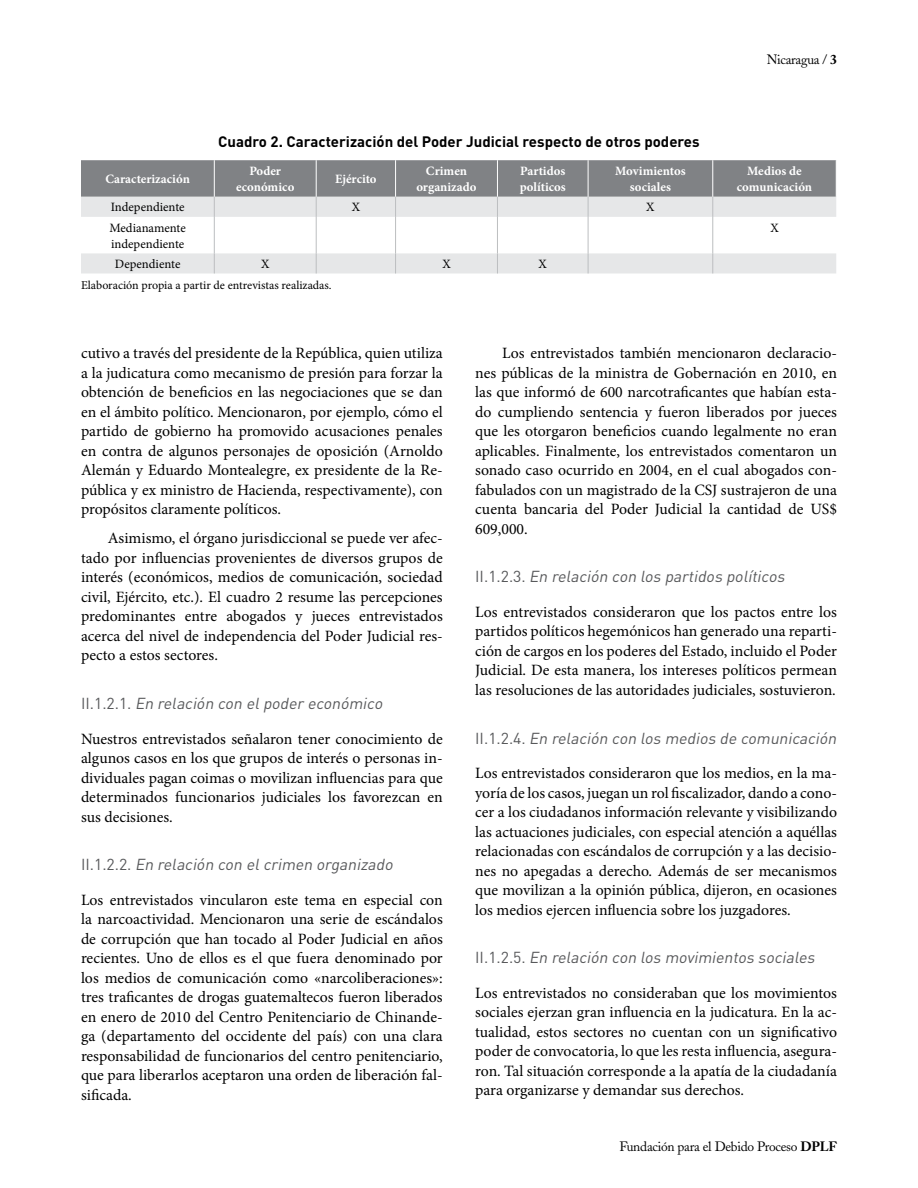
<style>
.page{position:relative;width:918px;height:1188px;background:#fff}
.page>*{position:absolute;margin:0;border:0;box-sizing:border-box;transform-origin:0 0}
.t1{font:15.75px/19.5px "Minion Pro";color:#000;text-align:justify}
.t2{font:italic 15.75px "DIN";color:#58595b}
.t3{font:700 15px "DIN";color:#000}
.t4{font:13.5px "Adobe Caslon";letter-spacing:-.02em;color:#000}
.t5{font:700 12.75px/16.5px "Minion Pro";color:#fff;text-align:center}
.t6{font:12.75px/16.5px "Minion Pro";color:#000}
.t7{font:12px "Minion Pro";color:#000}
.s1{font-weight:700}
.s2{font-style:normal}
</style>
<div class="page">
<svg style="left:81px;top:217px;width:755px;height:56px"></svg>
<svg style="left:81px;top:160px;width:755px;height:57px;background:#a5a7a9"></svg>
<hr style="left:214px;top:217px;width:1px;height:36px;background:#bcbec0">
<hr style="left:316px;top:217px;width:1px;height:36px;background:#bcbec0">
<hr style="left:395px;top:217px;width:1px;height:36px;background:#bcbec0">
<hr style="left:497px;top:217px;width:1px;height:36px;background:#bcbec0">
<hr style="left:588px;top:217px;width:1px;height:36px;background:#bcbec0">
<hr style="left:713px;top:217px;width:1px;height:36px;background:#bcbec0">
<svg style="left:214px;top:253px;width:1px;height:20px"></svg>
<svg style="left:316px;top:253px;width:1px;height:20px"></svg>
<svg style="left:395px;top:253px;width:1px;height:20px"></svg>
<svg style="left:497px;top:253px;width:1px;height:20px"></svg>
<svg style="left:588px;top:253px;width:1px;height:20px"></svg>
<svg style="left:713px;top:253px;width:1px;height:20px"></svg>
<p class="t3" style="left:218px;top:132px;width:483px">Cuadro 2. Caracterización del Poder Judicial respecto de otros poderes</p>
<p class="t4" style="left:767px;top:52px;width:72px">Nicaragua / <span class="s1">3</span></p>
<p class="t5" style="left:105px;top:171px;width:86px">Caracterización</p>
<p class="t5" style="left:236px;top:162px;width:60px">Poder económico</p>
<p class="t5" style="left:335px;top:171px;width:43px">Ejército</p>
<p class="t5" style="left:416px;top:162px;width:62px">Crimen organizado</p>
<p class="t5" style="left:520px;top:162px;width:48px;text-align:left">Partidos políticos</p>
<p class="t5" style="left:615px;top:162px;width:72px">Movimientos sociales</p>
<p class="t5" style="left:737px;top:162px;width:77px">Medios de comunicación</p>
<p class="t6" style="left:111px;top:199px;width:75px">Independiente</p>
<p class="t6" style="left:352px;top:199px;width:10px">X</p>
<p class="t6" style="left:646px;top:199px;width:10px">X</p>
<p class="t6" style="left:109px;top:219px;width:78px">Medianamente independiente</p>
<p class="t6" style="left:770px;top:219px;width:10px">X</p>
<p class="t6" style="left:115px;top:256px;width:67px">Dependiente</p>
<p class="t6" style="left:261px;top:256px;width:10px">X</p>
<p class="t6" style="left:442px;top:256px;width:10px">X</p>
<p class="t6" style="left:539px;top:256px;width:10px">X</p>
<p class="t7" style="left:81px;top:277px;width:252px">Elaboración propia a partir de entrevistas realizadas.</p>
<p class="t1" style="left:81px;top:343px;width:363px">cutivo a través del presidente de la República, quien utiliza a la judicatura como mecanismo de presión para forzar la obtención de beneficios en las negociaciones que se dan en el ámbito político. Mencionaron, por ejemplo, cómo el partido de gobierno ha promovido acusaciones penales en contra de algunos personajes de oposición (Arnoldo Alemán y Eduardo Montealegre, ex presidente de la Re&shy;pública y ex ministro de Hacienda, respectivamente), con propósitos claramente políticos.</p>
<p class="t1" style="left:81px;top:529px;width:363px;text-indent:27px">Asimismo, el órgano jurisdiccional se puede ver afec&shy;tado por influencias provenientes de diversos grupos de interés (económicos, medios de comunicación, sociedad civil, Ejército, etc.). El cuadro 2 resume las percepciones predominantes entre abogados y jueces entrevistados acerca del nivel de independencia del Poder Judicial res&shy;pecto a estos sectores.</p>
<p class="t2" style="left:81px;top:694px;width:306px"><span class="s2">I I . 1 . 2 . 1 .</span> En relación con elpoder económico</p>
<p class="t1" style="left:81px;top:729px;width:363px">Nuestros entrevistados señalaron tener conocimiento de algunos casos en los que grupos de interés o personas in&shy;dividuales pagan coimas o movilizan influencias para que determinados funcionarios judiciales los favorezcan en sus decisiones.</p>
<p class="t2" style="left:81px;top:855px;width:317px"><span class="s2">I I . 1 . 2 . 2 .</span> En relación con elcrimen organizado</p>
<p class="t1" style="left:81px;top:890px;width:363px">Los entrevistados vincularon este tema en especial con la narcoactividad. Mencionaron una serie de escándalos de corrupción que han tocado al Poder Judicial en años recientes. Uno de ellos es el que fuera denominado por los medios de comunicación como «narcoliberaciones»: tres traficantes de drogas guatemaltecos fueron liberados en enero de 2010 del Centro Penitenciario de Chinande&shy;ga (departamento del occidente del país) con una clara responsabilidad de funcionarios del centro penitenciario, que para liberarlos aceptaron una orden de liberación fal&shy;sificada.</p>
<p class="t1" style="left:475px;top:343px;width:363px;text-indent:27px">Los entrevistados también mencionaron declaracio&shy;nes públicas de la ministra de Gobernación en 2010, en las que informó de 600 narcotraficantes que habían esta&shy;do cumpliendo sentencia y fueron liberados por jueces que les otorgaron beneficios cuando legalmente no eran aplicables. Finalmente, los entrevistados comentaron un sonado caso ocurrido en 2004, en el cual abogados con&shy;fabulados con un magistrado de la CSJ sustrajeron de una cuenta bancaria del Poder Judicial la cantidad de US$ 609,000.</p>
<p class="t2" style="left:475px;top:567px;width:314px"><span class="s2">I I . 1 . 2 . 3 .</span> En relación con los partidos políticos</p>
<p class="t1" style="left:475px;top:602px;width:363px">Los entrevistados consideraron que los pactos entre los partidos políticos hegemónicos han generado una reparti&shy;ción de cargos en los poderes del Estado, incluido el Poder Judicial. De esta manera, los intereses políticos permean las resoluciones de las autoridades judiciales, sostuvieron.</p>
<p class="t2" style="left:475px;top:728px;width:366px"><span class="s2">I I . 1 . 2 . 4 .</span> En relación con los medios de comunicación</p>
<p class="t1" style="left:475px;top:763px;width:363px">Los entrevistados consideraron que los medios, en la ma&shy;yoría de los casos, juegan un rol fiscalizador, dando a cono&shy;cer a los ciudadanos información relevante y visibilizando las actuaciones judiciales, con especial atención a aquéllas relacionadas con escándalos de corrupción y a las decisio&shy;nes no apegadas a derecho. Además de ser mecanismos que movilizan a la opinión pública, dijeron, en ocasiones los medios ejercen influencia sobre los juzgadores.</p>
<p class="t2" style="left:475px;top:948px;width:344px"><span class="s2">I I . 1 . 2 . 5 .</span> En relación con los movimientos sociales</p>
<p class="t1" style="left:475px;top:983px;width:363px">Los entrevistados no consideraban que los movimientos sociales ejerzan gran influencia en la judicatura. En la ac&shy;tualidad, estos sectores no cuentan con un significativo poder de convocatoria, lo que les resta influencia, asegura&shy;ron. Tal situación corresponde a la apatía de la ciudadanía para organizarse y demandar sus derechos.</p>
<p class="t4" style="left:619px;top:1138px;width:219px">Fundación para el Debido Proceso <span class="s1">DPLF</span></p>
</div>
